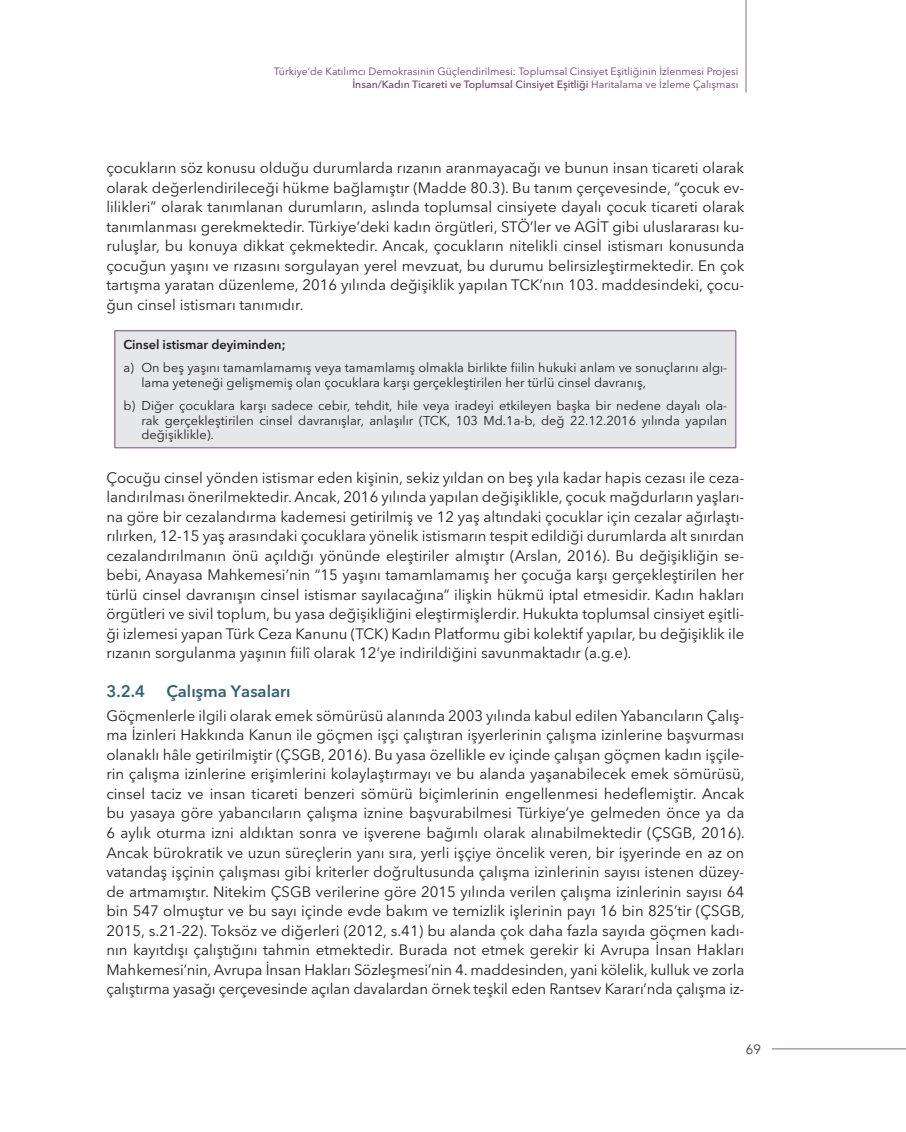
<style>
.page{position:relative;width:906px;height:1132px;background:#fff}
.page>*{position:absolute;margin:0;border:0;box-sizing:border-box;transform-origin:0 0}
.t1{font:600 16.5px "Avenir Next LT Pro";color:#346072}
.t2{font:15px/19.5px "Avenir Next LT Pro";color:#231f20;text-align:justify}
.t3{font:13.5px "Avenir";color:#3e3e3f}
.t4{font:12.75px/14.7px "Avenir Next LT Pro";color:#231f20}
.t5{font:600 12.75px "Avenir Next LT Pro";color:#231f20}
.t6{font:10.5px/12.6px "Avenir Next LT Pro";color:#6d3e6c;text-align:right}
.s1{font-weight:500}
</style>
<div class="page">
<hr style="left:745px;top:0;width:1px;height:92px;background:#987996">
<hr style="left:772px;top:1047px;width:134px;height:2px;background:#987996">
<div style="left:115px;top:330px;width:621px;height:117px;background:#e6e7e9"></div>
<hr style="left:115px;top:330px;width:621px;height:1px;background:#864783">
<hr style="left:115px;top:331px;width:1px;height:116px;background:#864783">
<hr style="left:735px;top:331px;width:1px;height:116px;background:#864783">
<hr style="left:115px;top:447px;width:621px;height:1px;background:#864783">
<p class="t6" style="left:274px;top:65px;width:466px">Türkiye’de Katılımcı Demokrasinin Güçlendirilmesi: Toplumsal Cinsiyet Eşitliğinin İzlenmesi Projesi<br><span class="s1">İnsan/Kadın Ticareti ve Toplumsal Cinsiyet Eşitliği</span> Haritalama ve İzleme Çalışması</p>
<p class="t2" style="left:106px;top:158px;width:639px">çocukların söz konusu olduğu durumlarda rızanın aranmayacağı ve bunun insan ticareti olarak olarak değerlendirileceği hükme bağlamıştır (Madde 80.3). Bu tanım çerçevesinde, “çocuk ev&shy;lilikleri” olarak tanımlanan durumların, aslında toplumsal cinsiyete dayalı çocuk ticareti olarak tanımlanması gerekmektedir. Türkiye’deki kadın örgütleri, STÖ’ler ve AGİT gibi uluslararası ku&shy;ruluşlar, bu konuya dikkat çekmektedir. Ancak, çocukların nitelikli cinsel istismarı konusunda çocuğun yaşını ve rızasını sorgulayan yerel mevzuat, bu durumu belirsizleştirmektedir. En çok tartışma yaratan düzenleme, 2016 yılında değişiklik yapılan TCK’nın 103. maddesindeki, çocu&shy;ğun cinsel istismarı tanımıdır.</p>
<p class="t5" style="left:123px;top:336px;width:164px">Cinsel istismar deyiminden;</p>
<p class="t4" style="left:141px;top:360px;width:587px;text-indent:-18px">a) On beş yaşını tamamlamamış veya tamamlamış olmakla birlikte fiilin hukuki anlam ve sonuçlarını algı&shy;lama yeteneği gelişmemiş olan çocuklara karşı gerçekleştirilen her türlü cinsel davranış,</p>
<p class="t4" style="left:141px;top:398px;width:587px;text-align:justify;text-indent:-18px">b) Diğer çocuklara karşı sadece cebir, tehdit, hile veya iradeyi etkileyen başka bir nedene dayalı ola&shy;rak gerçekleştirilen cinsel davranışlar, anlaşılır (TCK, 103 Md.1a-b, değ 22.12.2016 yılında yapılan değişiklikle).</p>
<p class="t2" style="left:106px;top:467px;width:639px">Çocuğu cinsel yönden istismar eden kişinin, sekiz yıldan on beş yıla kadar hapis cezası ile ceza&shy;landırılması önerilmektedir. Ancak, 2016 yılında yapılan değişiklikle, çocuk mağdurların yaşları&shy;na göre bir cezalandırma kademesi getirilmiş ve 12 yaş altındaki çocuklar için cezalar ağırlaştı&shy;rılırken, 12-15 yaş arasındaki çocuklara yönelik istismarın tespit edildiği durumlarda alt sınırdan cezalandırılmanın önü açıldığı yönünde eleştiriler almıştır (Arslan, 2016). Bu değişikliğin se&shy;bebi, Anayasa Mahkemesi’nin “15 yaşını tamamlamamış her çocuğa karşı gerçekleştirilen her türlü cinsel davranışın cinsel istismar sayılacağına” ilişkin hükmü iptal etmesidir. Kadın hakları örgütleri ve sivil toplum, bu yasa değişikliğini eleştirmişlerdir. Hukukta toplumsal cinsiyet eşitli&shy;ği izlemesi yapan Türk Ceza Kanunu (TCK) Kadın Platformu gibi kolektif yapılar, bu değişiklik ile rızanın sorgulanma yaşının fiilî olarak 12’ye indirildiğini savunmaktadır (a.g.e).</p>
<p class="t1" style="left:106px;top:681px;width:40px">3.2.4</p>
<p class="t1" style="left:166px;top:681px;width:126px">Çalışma Yasaları</p>
<p class="t2" style="left:106px;top:705px;width:640px">Göçmenlerle ilgili olarak emek sömürüsü alanında 2003 yılında kabul edilen Yabancıların Çalış&shy;ma İzinleri Hakkında Kanun ile göçmen işçi çalıştıran işyerlerinin çalışma izinlerine başvurması olanaklı hâle getirilmiştir (ÇSGB, 2016). Bu yasa özellikle ev içinde çalışan göçmen kadın işçile&shy;rin çalışma izinlerine erişimlerini kolaylaştırmayı ve bu alanda yaşanabilecek emek sömürüsü, cinsel taciz ve insan ticareti benzeri sömürü biçimlerinin engellenmesi hedeflemiştir. Ancak bu yasaya göre yabancıların çalışma iznine başvurabilmesi Türkiye’ye gelmeden önce ya da 6 aylık oturma izni aldıktan sonra ve işverene bağımlı olarak alınabilmektedir (ÇSGB, 2016).<br>Ancak bürokratik ve uzun süreçlerin yanı sıra, yerli işçiye öncelik veren, bir işyerinde en az on vatandaş işçinin çalışması gibi kriterler doğrultusunda çalışma izinlerinin sayısı istenen düzey&shy;de artmamıştır. Nitekim ÇSGB verilerine göre 2015 yılında verilen çalışma izinlerinin sayısı 64 bin 547 olmuştur ve bu sayı içinde evde bakım ve temizlik işlerinin payı 16 bin 825’tir (ÇSGB, 2015, s.21-22). Toksöz ve diğerleri (2012, s.41) bu alanda çok daha fazla sayıda göçmen kadı&shy;nın kayıtdışı çalıştığını tahmin etmektedir. Burada not etmek gerekir ki Avrupa İnsan Hakları Mahkemesi’nin, Avrupa İnsan Hakları Sözleşmesi’nin 4. maddesinden, yani kölelik, kulluk ve zorla çalıştırma yasağı çerçevesinde açılan davalardan örnek teşkil eden Rantsev Kararı’nda çalışma iz-</p>
<p class="t3" style="left:746px;top:1040px;width:17px">69</p>
</div>
